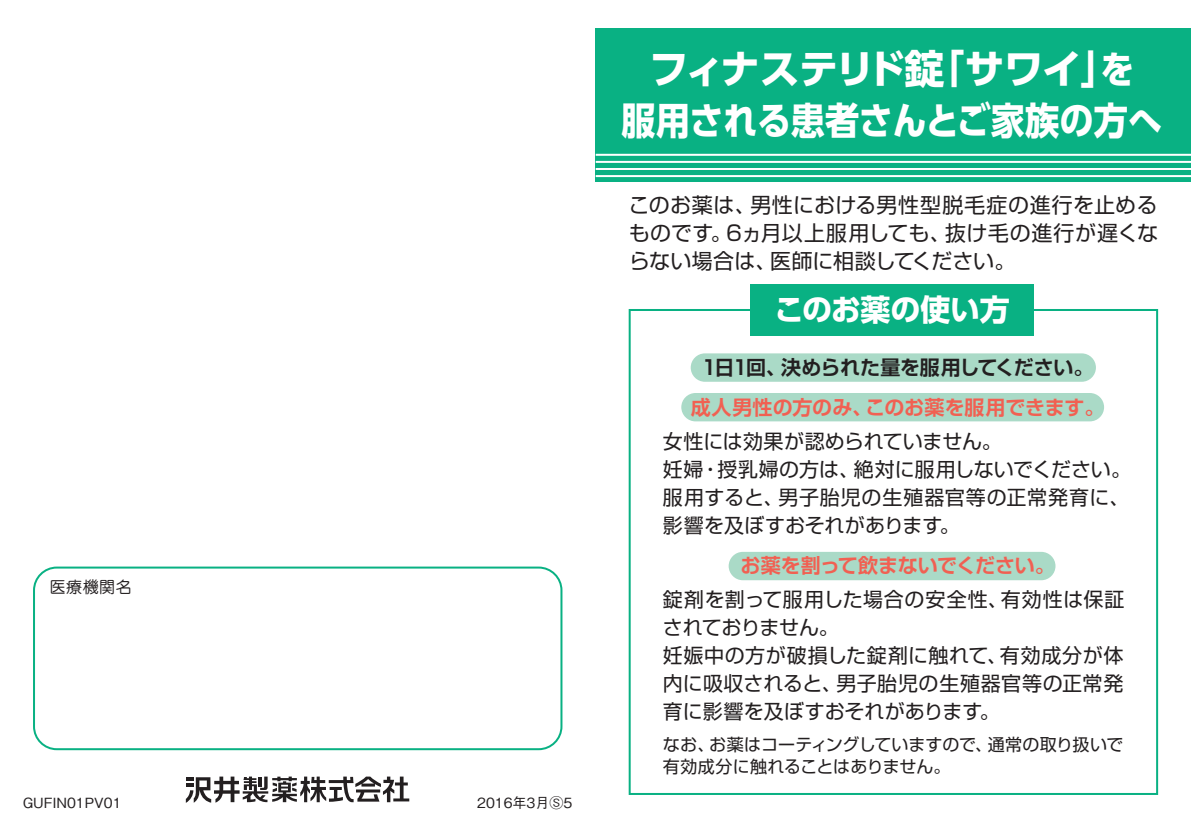
<style>
.page{position:relative;width:1191px;height:840px;background:#fff}
.page>*{position:absolute;margin:0;border:0;box-sizing:border-box;transform-origin:0 0}
.t1{font:700 40px "UD Shin Go Pro";letter-spacing:-.05em;color:#fff}
.t2{font:700 38px "UD Shin Go Pro";letter-spacing:-.01em;color:#fff;scale:.9 1}
.t3{font:700 30px "UD Shin Go Pro";letter-spacing:-.01em;color:#fff}
.t4{font:21px/28px "Shin Go Pro";letter-spacing:.005em;color:#231f20;text-align:justify}
.t5{font:20px/28px "Shin Go Pro";letter-spacing:.015em;color:#231f20}
.t6{font:700 20px "Shin Go Pro De";letter-spacing:-.005em;color:#f16052}
.t7{font:700 20px "Shin Go Pro De";letter-spacing:-.025em;color:#231f20}
.t8{font:17px/22px "Shin Go Pro";letter-spacing:-.005em;color:#231f20}
.t9{font:16px "Jun 201 Pro";letter-spacing:.03em;color:#231f20}
.t10{font:500 14px "Gothic BBB Pro";color:#231f20}
.s1{font-size:38px}
</style>
<div class="page">
<div style="left:595px;top:28px;width:596px;height:154px;background:#09b183"></div>
<hr style="left:595px;top:175px;width:596px;height:2px;background:#fff">
<hr style="left:595px;top:168px;width:596px;height:2px;background:#fff">
<hr style="left:595px;top:161px;width:596px;height:2px;background:#fff">
<hr style="left:595px;top:154px;width:596px;height:2px;background:#fff">
<div style="left:628px;top:309px;width:530px;height:485px;background:#fff;border:2px solid #09b183"></div>
<div style="left:690px;top:353px;width:406px;height:28px;background:#aadac7;border-radius:14px"></div>
<div style="left:681px;top:393px;width:423px;height:28px;background:#aadac7;border-radius:14px"></div>
<div style="left:728px;top:551px;width:327px;height:29px;background:#aadac7;border-radius:14px"></div>
<div style="left:750px;top:284px;width:284px;height:51px;background:#09b183"></div>
<svg style="left:186px;top:776px;width:223px;height:26px"></svg>
<div style="left:33px;top:566px;width:529px;height:183px;border:2px solid #09b183;border-radius:23px"></div>
<p class="t9" style="left:50px;top:574px;width:83px">医療機関名</p>
<p class="t10" style="left:23px;top:791px;width:100px">GUFIN01PV01</p>
<p class="t10" style="left:477px;top:791px;width:96px">2016年3月Ⓢ5</p>
<h1 class="t1" style="left:649px;top:37px;width:487px">フィナステリド錠「サワイ」<span class="s1">を</span></h1>
<h2 class="t2" style="left:621px;top:89px;width:602px">服用される患者さんとご家族の方へ</h2>
<p class="t4" style="left:629px;top:188px;width:531px">このお薬は、男性における男性型脱毛症の進行を止めるものです。6ヵ月以上服用しても、抜け毛の進行が遅くならない場合は、医師に相談してください。</p>
<h3 class="t3" style="left:774px;top:285px;width:237px">このお薬の使い方</h3>
<p class="t7" style="left:701px;top:351px;width:393px">1日1回、決められた量を服用してください。</p>
<p class="t6" style="left:691px;top:391px;width:415px">成人男性の方のみ、このお薬を服用できます。</p>
<p class="t5" style="left:663px;top:425px;width:470px">女性には効果が認められていません。<br>妊婦・授乳婦の方は、絶対に服用しないでください。服用すると、男子胎児の生殖器官等の正常発育に、影響を及ぼすおそれがあります。</p>
<p class="t6" style="left:740px;top:549px;width:316px">お薬を割って飲まないでください。</p>
<p class="t5" style="left:663px;top:583px;width:463px">錠剤を割って服用した場合の安全性、有効性は保証されておりません。<br>妊娠中の方が破損した錠剤に触れて、有効成分が体内に吸収されると、男子胎児の生殖器官等の正常発育に影響を及ぼすおそれがあります。</p>
<p class="t8" style="left:663px;top:730px;width:462px">なお、お薬はコーティングしていますので、通常の取り扱いで有効成分に触れることはありません。</p>
</div>
